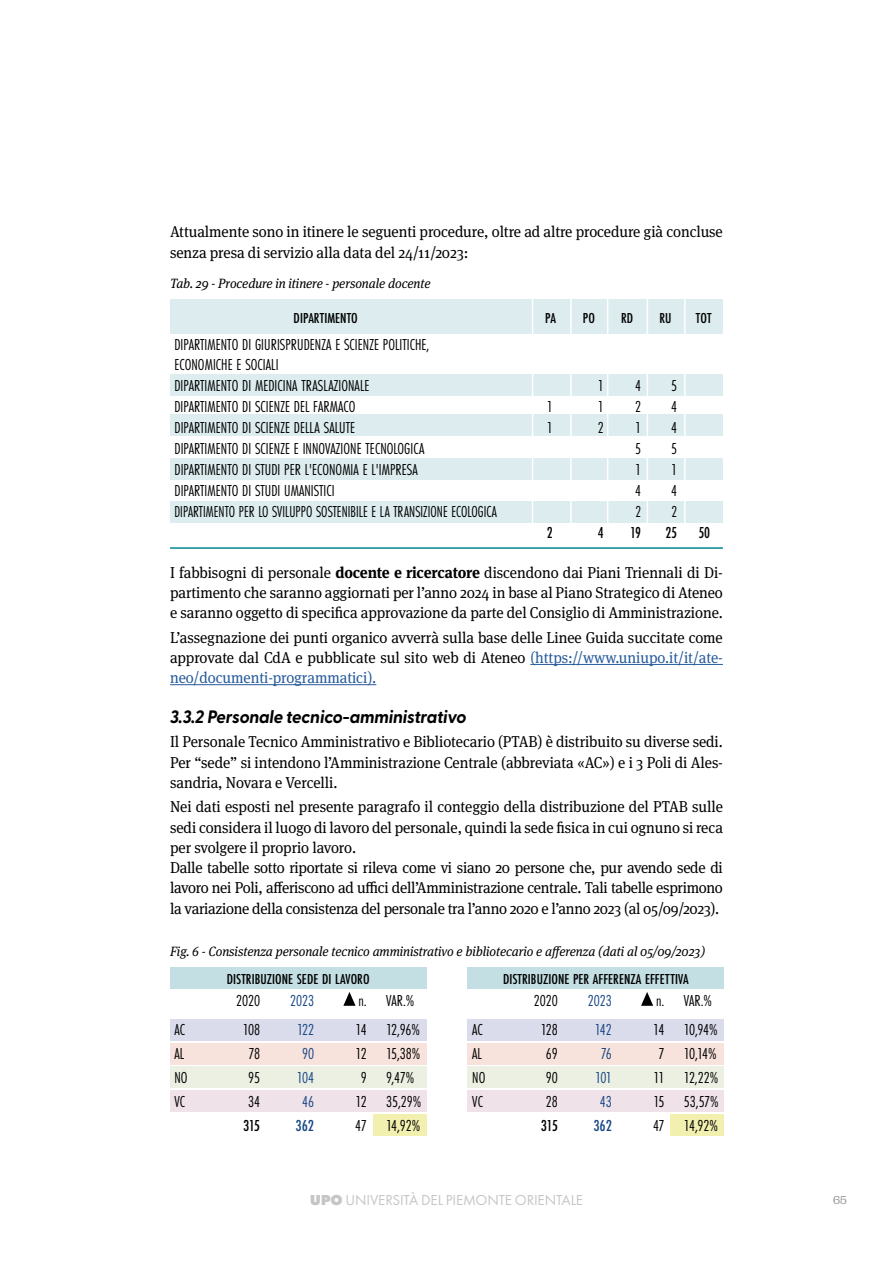
<style>
.page{position:relative;width:893px;height:1263px;background:#fff}
.page>*{position:absolute;margin:0;border:0;box-sizing:border-box;transform-origin:0 0}
.t1{font:italic 700 18px "Greycliff CF";letter-spacing:-.01em;color:#000;scale:.95 1}
.t2{font:16.5px/20.7px "Futura PT Cond";letter-spacing:.005em;color:#000}
.t3{font:16.5px "Futura PT Cond";letter-spacing:.005em;color:#000;scale:.95 1}
.t4{font:16.5px "Futura PT Cond";letter-spacing:-.005em;color:#184785}
.t5{font:500 16.5px "Futura PT Cond";letter-spacing:-.04em;color:#000;scale:.95 1}
.t6{font:500 16.5px "Futura PT Cond";letter-spacing:-.04em;color:#000}
.t7{font:500 16.5px "Futura PT Cond";letter-spacing:-.005em;color:#184785}
.t8{font:15.75px/20.2px "Meta Serif Pro";letter-spacing:-.005em;color:#000;text-align:justify;scale:.95 1}
.t9{font:500 15px "Futura PT Cond";letter-spacing:.005em;color:#000}
.t10{font:15px "Futura PT";letter-spacing:-.01em;color:#c6c6c6}
.t11{font:italic 13.5px "Meta Serif Pro";letter-spacing:-.005em;color:#000;scale:.95 1}
.t12{font:12px "Jubilat";color:#878787}
.s1{font-weight:700}
.s2{color:#275b9b}
.s3{font-weight:800}
</style>
<div class="page">
<div style="left:170px;top:300px;width:553px;height:34px;background:#dcecef"></div>
<div style="left:170px;top:375px;width:553px;height:21px;background:#dcecef"></div>
<div style="left:170px;top:415px;width:553px;height:21px;background:#dcecef"></div>
<div style="left:170px;top:459px;width:553px;height:21px;background:#dcecef"></div>
<div style="left:170px;top:501px;width:553px;height:22px;background:#dcecef"></div>
<hr style="left:170px;top:547px;width:553px;height:2px;background:#008591">
<hr style="left:532px;top:295px;width:1px;height:251px;background:#fff">
<hr style="left:570px;top:295px;width:2px;height:251px;background:#fff">
<hr style="left:607px;top:295px;width:1px;height:251px;background:#fff">
<hr style="left:647px;top:295px;width:1px;height:251px;background:#fff">
<hr style="left:684px;top:295px;width:2px;height:251px;background:#fff">
<svg style="left:170px;top:1019px;width:256px;height:116px"></svg>
<svg style="left:468px;top:1019px;width:256px;height:116px"></svg>
<hr style="left:530px;top:664px;width:193px;height:1px;background:#275b9b">
<hr style="left:170px;top:684px;width:206px;height:1px;background:#275b9b">
<div style="left:170px;top:968px;width:256px;height:21px;background:#c3dfe3"></div>
<div style="left:468px;top:968px;width:256px;height:21px;background:#c3dfe3"></div>
<svg style="left:343px;top:992px;width:13px;height:14px"></svg>
<svg style="left:641px;top:992px;width:12px;height:14px"></svg>
<p class="t8" style="left:170px;top:221px;width:583px">Attualmente sono in itinere le seguenti procedure, oltre ad altre procedure già concluse senza presa di servizio alla data del 24/11/2023:</p>
<p class="t11" style="left:170px;top:273px;width:276px">Tab. 29 - Procedure in itinere - personale docente</p>
<p class="t9" style="left:294px;top:309px;width:66px">DIPARTIMENTO</p>
<p class="t9" style="left:545px;top:309px;width:12px">PA</p>
<p class="t9" style="left:583px;top:309px;width:14px">PO</p>
<p class="t9" style="left:621px;top:309px;width:14px">RD</p>
<p class="t9" style="left:659px;top:309px;width:14px">RU</p>
<p class="t9" style="left:696px;top:309px;width:17px">TOT</p>
<p class="t2" style="left:174px;top:334px;width:257px">DIPARTIMENTO DI GIURISPRUDENZA E SCIENZE POLITICHE,<br>ECONOMICHE E SOCIALI<br>DIPARTIMENTO DI MEDICINA TRASLAZIONALE</p>
<p class="t2" style="left:598px;top:375px;width:8px">1</p>
<p class="t2" style="left:635px;top:375px;width:8px">4</p>
<p class="t2" style="left:671px;top:375px;width:8px">5</p>
<p class="t2" style="left:174px;top:396px;width:182px">DIPARTIMENTO DI SCIENZE DEL FARMACO</p>
<p class="t2" style="left:547px;top:396px;width:8px">1</p>
<p class="t2" style="left:598px;top:396px;width:8px">1</p>
<p class="t2" style="left:635px;top:396px;width:8px">2</p>
<p class="t2" style="left:671px;top:396px;width:8px">4</p>
<p class="t2" style="left:174px;top:417px;width:182px">DIPARTIMENTO DI SCIENZE DELLA SALUTE</p>
<p class="t2" style="left:547px;top:417px;width:8px">1</p>
<p class="t2" style="left:598px;top:417px;width:8px">2</p>
<p class="t2" style="left:635px;top:417px;width:8px">1</p>
<p class="t2" style="left:671px;top:417px;width:8px">4</p>
<p class="t2" style="left:174px;top:438px;width:252px">DIPARTIMENTO DI SCIENZE E INNOVAZIONE TECNOLOGICA</p>
<p class="t2" style="left:635px;top:438px;width:8px">5</p>
<p class="t2" style="left:671px;top:438px;width:8px">5</p>
<p class="t2" style="left:174px;top:459px;width:245px">DIPARTIMENTO DI STUDI PER L'ECONOMIA E L'IMPRESA</p>
<p class="t2" style="left:635px;top:459px;width:8px">1</p>
<p class="t2" style="left:671px;top:459px;width:8px">1</p>
<p class="t2" style="left:174px;top:480px;width:162px">DIPARTIMENTO DI STUDI UMANISTICI</p>
<p class="t2" style="left:635px;top:480px;width:8px">4</p>
<p class="t2" style="left:671px;top:480px;width:8px">4</p>
<p class="t3" style="left:174px;top:502px;width:341px">DIPARTIMENTO PER LO SVILUPPO SOSTENIBILE E LA TRANSIZIONE ECOLOGICA</p>
<p class="t3" style="left:635px;top:502px;width:8px">2</p>
<p class="t3" style="left:671px;top:502px;width:8px">2</p>
<p class="t5" style="left:547px;top:523px;width:8px">2</p>
<p class="t5" style="left:598px;top:523px;width:8px">4</p>
<p class="t5" style="left:630px;top:523px;width:13px">19</p>
<p class="t5" style="left:665px;top:523px;width:14px">25</p>
<p class="t5" style="left:698px;top:523px;width:14px">50</p>
<p class="t8" style="left:170px;top:561px;width:583px">I fabbisogni di personale <span class="s1">docente e ricercatore</span> discendono dai Piani Triennali di Di&shy;partimento che saranno aggiornati per l’anno 2024 in base al Piano Strategico di Ateneo e saranno oggetto di specifica approvazione da parte del Consiglio di Amministrazione.</p>
<p class="t8" style="left:170px;top:626px;width:583px">L’assegnazione dei punti organico avverrà sulla base delle Linee Guida succitate come approvate dal CdA e pubblicate sul sito web di Ateneo <span class="s2">(https://www.uniupo.it/it/ate&shy;neo/documenti-programmatici).</span></p>
<p class="t1" style="left:170px;top:703px;width:313px">3.3.2 Personale tecnico-amministrativo</p>
<p class="t8" style="left:170px;top:731px;width:583px">Il Personale Tecnico Amministrativo e Bibliotecario (PTAB) è distribuito su diverse sedi.<br>Per “sede” si intendono l’Amministrazione Centrale (abbreviata «AC») e i 3 Poli di Ales&shy;sandria, Novara e Vercelli.</p>
<p class="t8" style="left:170px;top:796px;width:583px;text-align:left">Nei dati esposti nel presente paragrafo il conteggio della distribuzione del PTAB sulle sedi considera il luogo di lavoro del personale, quindi la sede fisica in cui ognuno si reca per svolgere il proprio lavoro.<br>Dalle tabelle sotto riportate si rileva come vi siano 20 persone che, pur avendo sede di lavoro nei Poli, afferiscono ad uffici dell’Amministrazione centrale. Tali tabelle esprimono la variazione della consistenza del personale tra l’anno 2020 e l’anno 2023 (al 05/09/2023).</p>
<p class="t11" style="left:170px;top:942px;width:565px">Fig. 6 - Consistenza personale tecnico amministrativo e bibliotecario e afferenza (dati al 05/09/2023)</p>
<p class="t9" style="left:227px;top:970px;width:144px">DISTRIBUZIONE SEDE DI LAVORO</p>
<p class="t9" style="left:503px;top:970px;width:187px">DISTRIBUZIONE PER AFFERENZA EFFETTIVA</p>
<p class="t2" style="left:236px;top:990px;width:25px">2020</p>
<p class="t4" style="left:290px;top:990px;width:25px">2023</p>
<p class="t2" style="left:358px;top:990px;width:57px">n. VAR.%</p>
<p class="t2" style="left:534px;top:990px;width:25px">2020</p>
<p class="t4" style="left:588px;top:990px;width:25px">2023</p>
<p class="t2" style="left:656px;top:990px;width:57px">n. VAR.%</p>
<p class="t2" style="left:174px;top:1019px;width:12px">AC</p>
<p class="t2" style="left:243px;top:1019px;width:19px">108</p>
<p class="t4" style="left:297px;top:1020px;width:19px">122</p>
<p class="t2" style="left:356px;top:1019px;width:66px">14 12,96%</p>
<p class="t2" style="left:174px;top:1043px;width:11px">AL</p>
<p class="t2" style="left:249px;top:1043px;width:13px">78</p>
<p class="t4" style="left:302px;top:1044px;width:13px">90</p>
<p class="t2" style="left:356px;top:1043px;width:66px">12 15,38%</p>
<p class="t2" style="left:174px;top:1067px;width:15px">NO</p>
<p class="t2" style="left:248px;top:1067px;width:13px">95</p>
<p class="t4" style="left:297px;top:1068px;width:19px">104</p>
<p class="t2" style="left:361px;top:1067px;width:55px">9 9,47%</p>
<p class="t2" style="left:174px;top:1091px;width:12px">VC</p>
<p class="t2" style="left:248px;top:1091px;width:13px">34</p>
<p class="t4" style="left:302px;top:1092px;width:13px">46</p>
<p class="t2" style="left:356px;top:1091px;width:67px">12 35,29%</p>
<p class="t6" style="left:243px;top:1115px;width:19px">315</p>
<p class="t7" style="left:296px;top:1115px;width:20px">362</p>
<p class="t2" style="left:355px;top:1115px;width:66px">47 14,92%</p>
<p class="t2" style="left:472px;top:1019px;width:12px">AC</p>
<p class="t2" style="left:541px;top:1019px;width:19px">128</p>
<p class="t4" style="left:595px;top:1020px;width:19px">142</p>
<p class="t2" style="left:653px;top:1019px;width:66px">14 10,94%</p>
<p class="t2" style="left:472px;top:1043px;width:11px">AL</p>
<p class="t2" style="left:546px;top:1043px;width:13px">69</p>
<p class="t4" style="left:601px;top:1044px;width:12px">76</p>
<p class="t2" style="left:658px;top:1043px;width:60px">7 10,14%</p>
<p class="t2" style="left:472px;top:1067px;width:15px">NO</p>
<p class="t2" style="left:546px;top:1067px;width:13px">90</p>
<p class="t4" style="left:595px;top:1068px;width:18px">101</p>
<p class="t2" style="left:654px;top:1067px;width:66px">11 12,22%</p>
<p class="t2" style="left:472px;top:1091px;width:12px">VC</p>
<p class="t2" style="left:546px;top:1091px;width:13px">28</p>
<p class="t4" style="left:600px;top:1092px;width:13px">43</p>
<p class="t2" style="left:653px;top:1091px;width:67px">15 53,57%</p>
<p class="t6" style="left:541px;top:1115px;width:19px">315</p>
<p class="t7" style="left:593px;top:1115px;width:20px">362</p>
<p class="t2" style="left:653px;top:1115px;width:66px">47 14,92%</p>
<p class="t10" style="left:310px;top:1191px;width:275px"><span class="s3">UPO</span> UNIVERSITÀ DEL PIEMONTE ORIENTALE</p>
<p class="t12" style="left:833px;top:1192px;width:15px">65</p>
</div>
